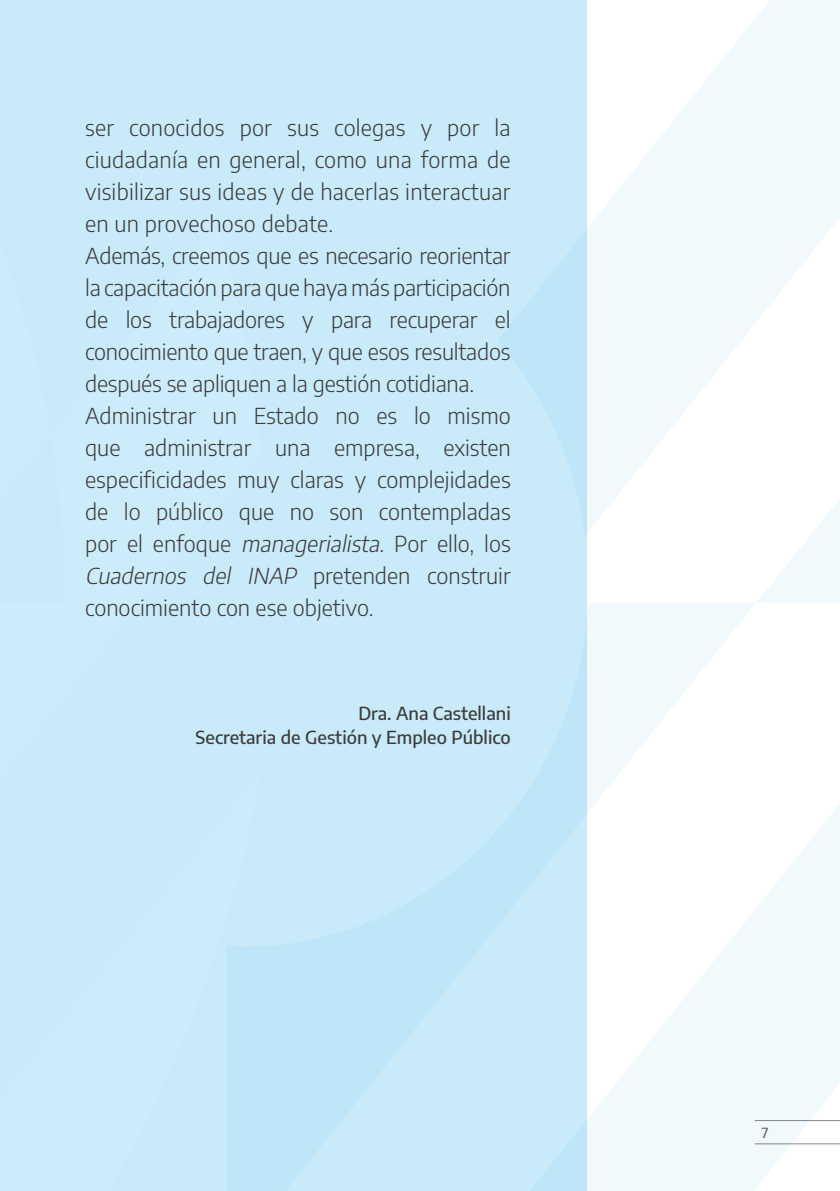
<style>
.page{position:relative;width:840px;height:1191px;background:#fff}
.page>*{position:absolute;margin:0;border:0;box-sizing:border-box;transform-origin:0 0}
.t1{font:300 22px/32px "Encode Sans";color:#3c3c3b}
.t2{font:500 18px/24px "Encode Sans";color:#3c3c3b;text-align:right}
.t3{font:500 14px "Encode Sans";color:#646363}
.s1{color:#373b3e}
.s2{font-style:italic}
</style>
<div class="page">
<div style="left:0;top:0;width:585px;height:1191px;background:#c8eaf9"></div>
<svg style="left:585px;top:536px;width:170px;height:655px"></svg>
<svg style="left:757px;top:536px;width:82px;height:67px"></svg>
<svg style="left:585px;top:0;width:254px;height:536px;fill:#f1f9fd"></svg>
<svg style="left:592px;top:771px;width:247px;height:420px;fill:#f1f9fd"></svg>
<hr style="left:754px;top:1120px;width:85px;height:1px;background:#878787">
<hr style="left:754px;top:1143px;width:85px;height:1px;background:#878787">
<p class="t1" style="left:85px;top:111px;width:427px">ser conocidos por sus colegas y por la ciudadanía en general, como una forma de visibilizar sus ideas y de hacerlas interactuar en un provechoso debate.<br>Además, creemos que es necesario reorientar la capacitación para que haya más participación de los trabajadores y para recuperar el conocimiento que traen, y que esos resultados después se apliquen a la gestión cotidiana<span class="s1">.<br></span>Administrar un Estado no es lo mismo que administrar una empresa, existen especificidades muy claras y complejidades de lo público que no son contempladas por el enfoque <span class="s2">managerialista</span>. Por ello, los <span class="s2">Cuadernos del INAP</span> pretenden construir conocimiento con ese objetivo.</p>
<p class="t2" style="left:195px;top:700px;width:316px">Dra. Ana Castellani<br>Secretaria de Gestión y Empleo Público</p>
<p class="t3" style="left:761px;top:1122px;width:8px">7</p>
</div>
